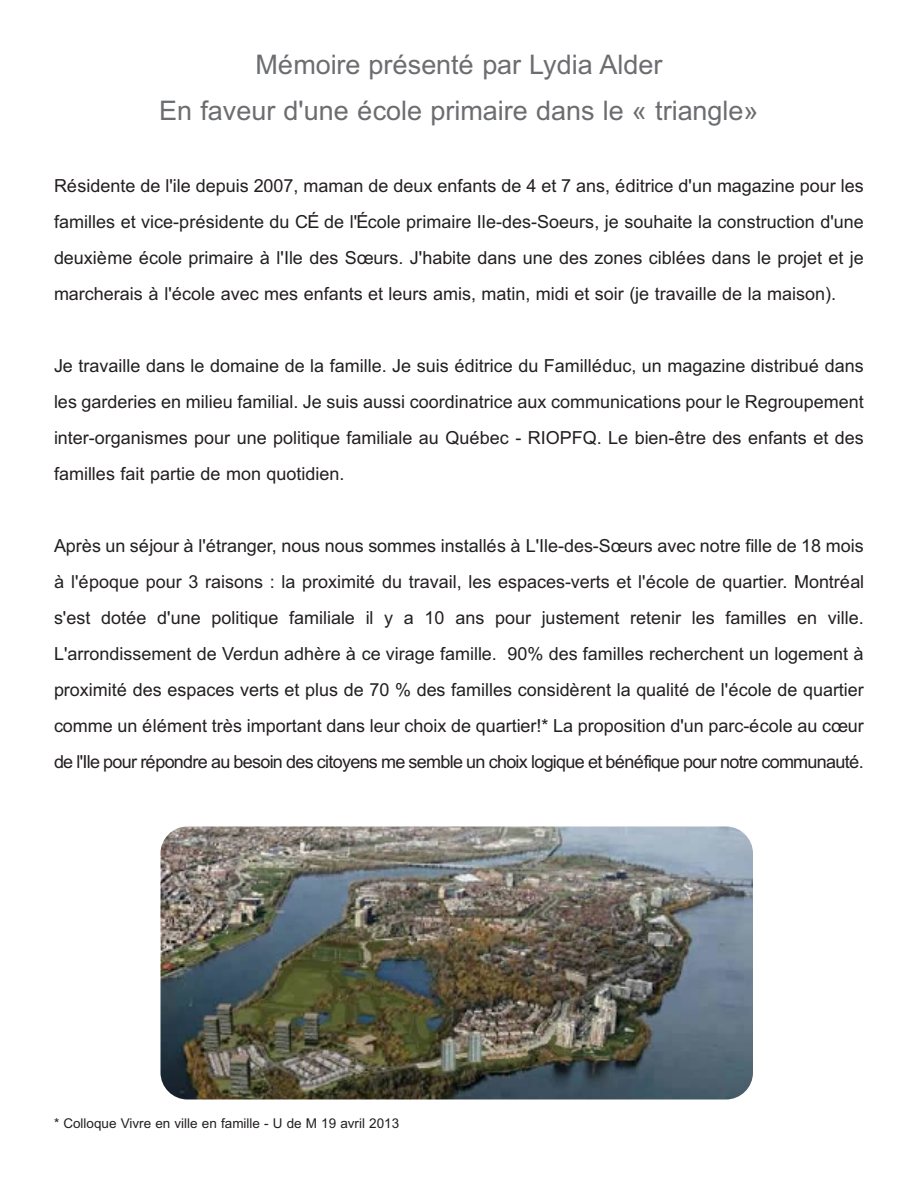
<style>
.page{position:relative;width:918px;height:1188px;background:#fff}
.page>*{position:absolute;margin:0;border:0;box-sizing:border-box;transform-origin:0 0}
.t1{font:27px/46.5px "Arial";color:#6c6d70;text-align:center}
.t2{font:18px/36px "Arial";color:#231f20;text-align:justify}
.t3{font:13.5px "Arial";color:#231f20}
</style>
<div class="page">
<img style="left:160px;top:826px;width:593px;height:274px">
<h1 class="t1" style="left:159px;top:41px;width:601px">Mémoire présenté par Lydia Alder<br>En faveur d'une école primaire dans le « triangle»</h1>
<p class="t2" style="left:54px;top:168px;width:811px">Résidente de l'ile depuis 2007, maman de deux enfants de 4 et 7 ans, éditrice d'un magazine pour les familles et vice-présidente du CÉ de l'École primaire Ile-des-Soeurs, je souhaite la construction d'une deuxième école primaire à l'Ile des Sœurs. J'habite dans une des zones ciblées dans le projet et je marcherais à l'école avec mes enfants et leurs amis, matin, midi et soir (je travaille de la maison).</p>
<p class="t2" style="left:54px;top:348px;width:811px">Je travaille dans le domaine de la famille. Je suis éditrice du Familléduc, un magazine distribué dans les garderies en milieu familial. Je suis aussi coordinatrice aux communications pour le Regroupement inter-organismes pour une politique familiale au Québec - RIOPFQ. Le bien-être des enfants et des familles fait partie de mon quotidien.</p>
<p class="t2" style="left:54px;top:528px;width:812px">Après un séjour à l'étranger, nous nous sommes installés à L'Ile-des-Sœurs avec notre fille de 18 mois à l'époque pour 3 raisons : la proximité du travail, les espaces-verts et l'école de quartier. Montréal s'est dotée d'une politique familiale il y a 10 ans pour justement retenir les familles en ville.<br>L'arrondissement de Verdun adhère à ce virage famille. 90% des familles recherchent un logement à proximité des espaces verts et plus de 70 % des familles considèrent la qualité de l'école de quartier comme un élément très important dans leur choix de quartier!* La proposition d'un parc-école au cœur de l'Ile pour répondre au besoin des citoyens me semble un choix logique et bénéfique pour notre communauté.</p>
<p class="t3" style="left:54px;top:1116px;width:347px">* Colloque Vivre en ville en famille - U de M 19 avril 2013</p>
</div>
